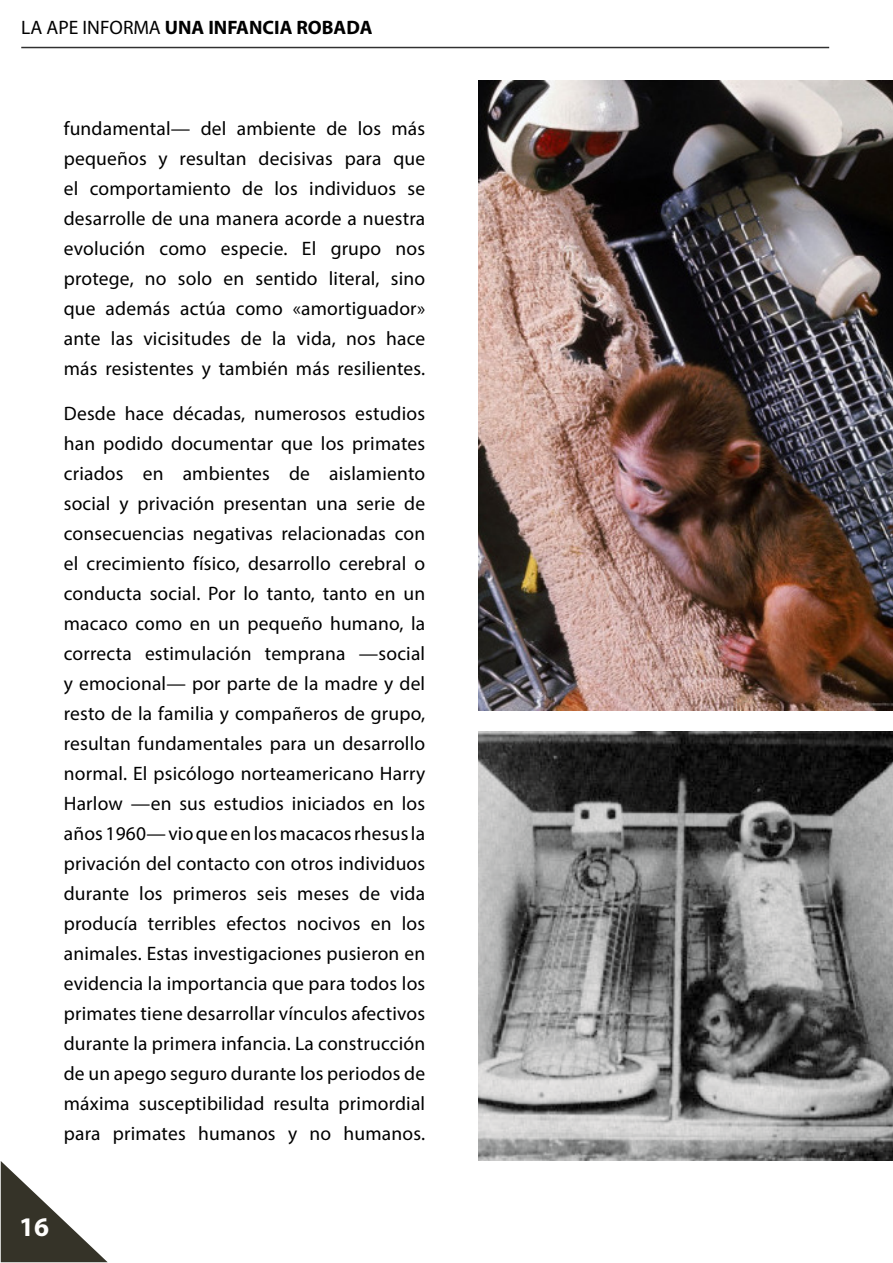
<style>
.page{position:relative;width:893px;height:1263px;background:#fff}
.page>*{position:absolute;margin:0;border:0;box-sizing:border-box;transform-origin:0 0}
.t1{font:700 27px "Myriad Pro";color:#fffefd}
.t2{font:19.5px/30px "Myriad Pro";letter-spacing:.01em;color:#000;text-align:justify}
.t3{font:700 19.5px "Myriad Pro";color:#000}
.s1{font-weight:400}
</style>
<div class="page">
<hr style="left:21px;top:47px;width:808px;height:1px;background:#000">
<img style="left:478px;top:81px;width:415px;height:630px">
<img style="left:478px;top:732px;width:415px;height:429px">
<svg style="left:1px;top:1161px;width:107px;height:101px"></svg>
<p class="t3" style="left:21px;top:15px;width:353px"><span class="s1">LA APE INFORMA</span> UNA INFANCIA ROBADA</p>
<p class="t2" style="left:64px;top:113px;width:363px">fundamental— del ambiente de los más pequeños y resultan decisivas para que el comportamiento de los individuos se desarrolle de una manera acorde a nuestra evolución como especie. El grupo nos protege, no solo en sentido literal, sino que además actúa como «amortiguador» ante las vicisitudes de la vida, nos hace más resistentes y también más resilientes.</p>
<p class="t2" style="left:64px;top:398px;width:363px">Desde hace décadas, numerosos estudios han podido documentar que los primates criados en ambientes de aislamiento social y privación presentan una serie de consecuencias negativas relacionadas con el crecimiento físico, desarrollo cerebral o conducta social. Por lo tanto, tanto en un macaco como en un pequeño humano, la correcta estimulación temprana —social y emocional— por parte de la madre y del resto de la familia y compañeros de grupo, resultan fundamentales para un desarrollo normal. El psicólogo norteamericano Harry Harlow —en sus estudios iniciados en los años 1960— vio que en los macacos rhesus la privación del contacto con otros individuos durante los primeros seis meses de vida producía terribles efectos nocivos en los animales. Estas investigaciones pusieron en evidencia la importancia que para todos los primates tiene desarrollar vínculos afectivos durante la primera infancia. La construcción de un apego seguro durante los periodos de máxima susceptibilidad resulta primordial para primates humanos y no humanos.</p>
<h1 class="t1" style="left:19px;top:1209px;width:31px">16</h1>
</div>
